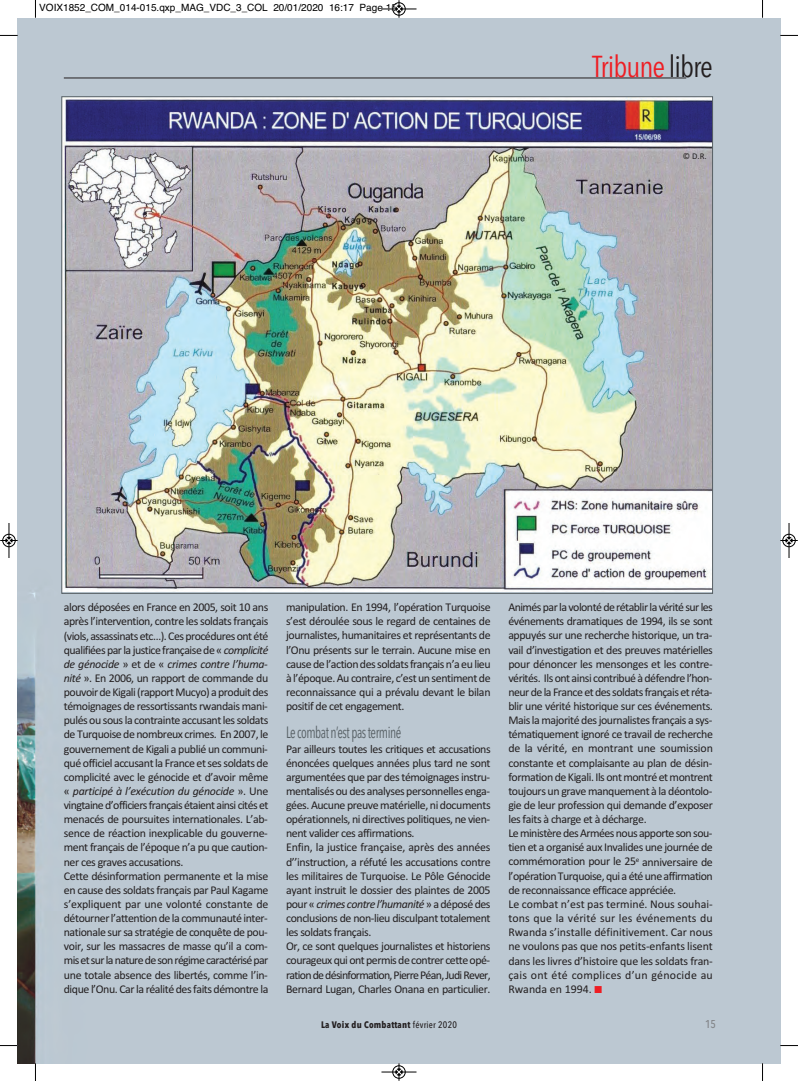
<style>
.page{position:relative;width:798px;height:1081px;background:#fff}
.page>*{position:absolute;margin:0;border:0;box-sizing:border-box;transform-origin:0 0}
.t1{font:30px "Avenir Next Condensed";letter-spacing:-.035em;color:#ee1d23}
.t2{font:16.25px "Avenir Next Condensed";letter-spacing:-.035em;color:#576065;scale:.8 1}
.t3{font:11.88px/14.1px "Calibri";letter-spacing:-.035em;color:#231f20;text-align:justify}
.t4{font:500 11.25px "Avenir Next Condensed";color:#808285}
.t5{font:10px "Helvetica";color:#000}
.t6{font:700 9.38px "Avenir Next Condensed";letter-spacing:.025em;color:#231f20}
.t7{font:8.75px "Calibri";color:#231f20}
.s1{color:#231f20}
.s2{font-style:italic}
.s3{color:#ee1d23}
.s4{font-weight:500}
</style>
<div class="page">
<div style="left:18px;top:18px;width:762px;height:1045px;background:#bcc8d2"></div>
<hr style="left:64px;top:78px;width:622px;height:1px;background:#231f20">
<img style="left:63px;top:98px;width:647px;height:494px">
<svg style="left:35px;top:0;width:1px;height:18px"></svg>
<svg style="left:0;top:35px;width:18px;height:1px"></svg>
<svg style="left:762px;top:0;width:1px;height:18px"></svg>
<svg style="left:780px;top:35px;width:17px;height:1px"></svg>
<svg style="left:35px;top:1063px;width:1px;height:18px"></svg>
<svg style="left:0;top:1045px;width:18px;height:1px"></svg>
<svg style="left:761px;top:1063px;width:2px;height:18px"></svg>
<svg style="left:780px;top:1045px;width:17px;height:1px"></svg>
<div style="left:392px;top:2px;width:13px;height:14px;border:1px solid #fff;border-radius:50%"></div>
<hr style="left:381px;top:9px;width:35px;height:1px;background:#000">
<div style="left:392px;top:3px;width:13px;height:12px;border:1px solid #000;border-radius:50%"></div>
<svg style="left:395px;top:0;width:7px;height:18px"></svg>
<hr style="left:381px;top:1072px;width:35px;height:1px;background:#000">
<div style="left:392px;top:1065px;width:13px;height:13px;border:1px solid #000;border-radius:50%"></div>
<svg style="left:395px;top:1063px;width:7px;height:17px"></svg>
<div style="left:2px;top:534px;width:14px;height:13px;border:1px solid #fff;border-radius:50%"></div>
<hr style="left:9px;top:523px;width:1px;height:35px;background:#000">
<div style="left:3px;top:534px;width:12px;height:13px;border:1px solid #000;border-radius:50%"></div>
<svg style="left:0;top:537px;width:18px;height:7px"></svg>
<hr style="left:788px;top:523px;width:1px;height:35px;background:#000">
<div style="left:782px;top:534px;width:13px;height:13px;border:1px solid #000;border-radius:50%"></div>
<svg style="left:780px;top:537px;width:17px;height:7px"></svg>
<p class="t5" style="left:39px;top:4px;width:359px">VOIX1852_COM_014-015.qxp_MAG_VDC_3_COL 20/01/2020 16:17 Page 15</p>
<p class="t1" style="left:592px;top:49px;width:122px">Tribune <span class="s1">libre</span></p>
<p class="t7" style="left:682px;top:153px;width:25px">© D.R.</p>
<p class="t3" style="left:64px;top:601px;width:206px">alors déposées en France en 2005, soit 10 ans après l’intervention, contre les soldats français (viols, assassinats etc…). Ces procédures ont été qualifiées par la justice française de « <span class="s2">complicité de génocide</span> » et de « <span class="s2">crimes contre l’huma&shy;nité</span> ». En 2006, un rapport de commande du pouvoir de Kigali (rapport Mucyo) a produit des témoignages de ressortissants rwandais mani&shy;pulés ou sous la contrainte accusant les soldats de Turquoise de nombreux crimes. En 2007, le gouvernement de Kigali a publié un communi&shy;qué officiel accusant la France et ses soldats de complicité avec le génocide et d’avoir même « <span class="s2">participé à l’exécution du génocide</span> ». Une vingtaine d’officiers français étaient ainsi cités et menacés de poursuites internationales. L’ab&shy;sence de réaction inexplicable du gouverne&shy;ment français de l’époque n’a pu que caution&shy;ner ces graves accusations.</p>
<p class="t3" style="left:64px;top:869px;width:206px">Cette désinformation permanente et la mise en cause des soldats français par Paul Kagame s’expliquent par une volonté constante de détourner l’attention de la communauté inter&shy;nationale sur sa stratégie de conquête de pou&shy;voir, sur les massacres de masse qu’il a com&shy;mis et sur la nature de son régime caractérisé par une totale absence des libertés, comme l’in&shy;dique l’Onu. Car la réalité des faits démontre la</p>
<p class="t3" style="left:286px;top:601px;width:206px">manipulation. En 1994, l’opération Turquoise s’est déroulée sous le regard de centaines de journalistes, humanitaires et représentants de l’Onu présents sur le terrain. Aucune mise en cause de l’action des soldats français n’a eu lieu à l’époque. Au contraire, c’est un sentiment de reconnaissance qui a prévalu devant le bilan positif de cet engagement.</p>
<p class="t2" style="left:286px;top:723px;width:145px">Le combat n’est pas terminé</p>
<p class="t3" style="left:286px;top:742px;width:206px">Par ailleurs toutes les critiques et accusations énoncées quelques années plus tard ne sont argumentées que par des témoignages instru&shy;mentalisés ou des analyses personnelles enga&shy;gées. Aucune preuve matérielle, ni documents opérationnels, ni directives politiques, ne vien&shy;nent valider ces affirmations.</p>
<p class="t3" style="left:286px;top:841px;width:206px">Enfin, la justice française, après des années d’’instruction, a réfuté les accusations contre les militaires de Turquoise. Le Pôle Génocide ayant instruit le dossier des plaintes de 2005 pour « <span class="s2">crimes contre l’humanité</span> » a déposé des conclusions de non-lieu disculpant totalement les soldats français.</p>
<p class="t3" style="left:286px;top:940px;width:206px">Or, ce sont quelques journalistes et historiens courageux qui ont permis de contrer cette opé&shy;ration de désinformation, Pierre Péan, Judi Rever, Bernard Lugan, Charles Onana en particulier.</p>
<p class="t3" style="left:508px;top:601px;width:206px">Animés par la volonté de rétablir la vérité sur les événements dramatiques de 1994, ils se sont appuyés sur une recherche historique, un tra&shy;vail d’investigation et des preuves matérielles pour dénoncer les mensonges et les contre&shy;vérités. Ils ont ainsi contribué à défendre l’hon&shy;neur de la France et des soldats français et réta&shy;blir une vérité historique sur ces événements.<br>Mais la majorité des journalistes français a sys&shy;tématiquement ignoré ce travail de recherche de la vérité, en montrant une soumission constante et complaisante au plan de désin&shy;formation de Kigali. Ils ont montré et montrent toujours un grave manquement à la déontolo&shy;gie de leur profession qui demande d’exposer les faits à charge et à décharge.</p>
<p class="t3" style="left:508px;top:827px;width:206px">Le ministère des Armées nous apporte son sou&shy;tien et a organisé aux Invalides une journée de commémoration pour le 25<sup>e</sup> anniversaire de l’opération Turquoise, qui a été une affirmation de reconnaissance efficace appréciée.</p>
<p class="t3" style="left:508px;top:898px;width:206px">Le combat n’est pas terminé. Nous souhai&shy;tons que la vérité sur les événements du Rwanda s’installe définitivement. Car nous ne voulons pas que nos petits-enfants lisent dans les livres d’histoire que les soldats fran&shy;çais ont été complices d’un génocide au Rwanda en 1994. <span class="s3">■</span></p>
<p class="t6" style="left:321px;top:1019px;width:137px">La Voix du Combattant <span class="s4">février 2020</span></p>
<p class="t4" style="left:704px;top:1018px;width:12px">15</p>
</div>
